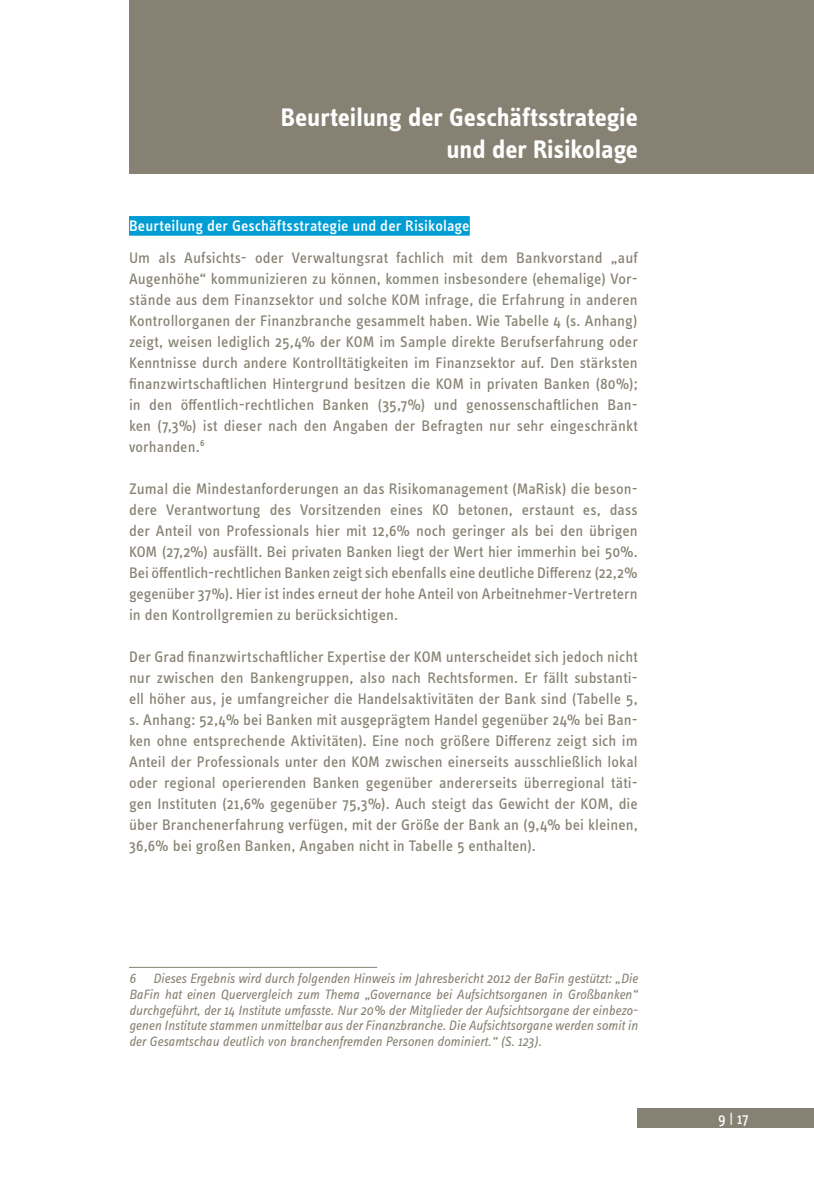
<style>
.page{position:relative;width:814px;height:1181px;background:#fff}
.page>*{position:absolute;margin:0;border:0;box-sizing:border-box;transform-origin:0 0}
.t1{font:700 26.25px/31.5px "Info OT Text";color:#fff;text-align:right}
.t2{font:15.75px/21px "Info OT Text";letter-spacing:.005em;color:#868172;text-align:justify}
.t3{font:500 15.75px "Info OT Text";letter-spacing:.005em;color:#fff}
.t4{font:15.75px "Info OT Text";color:#fff}
.t5{font:italic 14px/15.8px "Info OT Text";color:#868172;text-align:justify}
</style>
<div class="page">
<div style="left:637px;top:1107px;width:177px;height:20px;background:#868172"></div>
<div style="left:129px;top:0;width:685px;height:174px;background:#868172"></div>
<div style="left:129px;top:216px;width:340px;height:19px;background:#009dd4"></div>
<hr style="left:129px;top:967px;width:248px;height:1px;background:#868172">
<h1 class="t1" style="left:281px;top:101px;width:358px">Beurteilung der Geschäftsstrategie und der Risikolage</h1>
<p class="t3" style="left:129px;top:216px;width:342px">Beurteilung der Geschäftsstrategie und der Risikolage</p>
<p class="t2" style="left:129px;top:246px;width:510px">Um als Aufsichts- oder Verwaltungsrat fachlich mit dem Bankvorstand „auf Augenhöhe“ kommunizieren zu können, kommen insbesondere (ehemalige) Vor&shy;stände aus dem Finanzsektor und solche KOM infrage, die Erfahrung in anderen Kontrollorganen der Finanzbranche gesammelt haben. Wie Tabelle 4 (s. Anhang) zeigt, weisen lediglich 25,4% der KOM im Sample direkte Berufserfahrung oder Kenntnisse durch andere Kontrolltätigkeiten im Finanzsektor auf. Den stärksten finanzwirtschaftlichen Hintergrund besitzen die KOM in privaten Banken (80%); in den öffentlich-rechtlichen Banken (35,7%) und genossenschaftlichen Ban&shy;ken (7,3%) ist dieser nach den Angaben der Befragten nur sehr eingeschränkt vorhanden.<sup>6</sup></p>
<p class="t2" style="left:129px;top:477px;width:510px">Zumal die Mindestanforderungen an das Risikomanagement (MaRisk) die beson&shy;dere Verantwortung des Vorsitzenden eines KO betonen, erstaunt es, dass der Anteil von Professionals hier mit 12,6% noch geringer als bei den übrigen KOM (27,2%) ausfällt. Bei privaten Banken liegt der Wert hier immerhin bei 50%.<br>Bei öffentlich-rechtlichen Banken zeigt sich ebenfalls eine deutliche Differenz (22,2% gegenüber 37%). Hier ist indes erneut der hohe Anteil von Arbeitnehmer-Vertretern in den Kontrollgremien zu berücksichtigen.</p>
<p class="t2" style="left:129px;top:645px;width:510px">Der Grad finanzwirtschaftlicher Expertise der KOM unterscheidet sich jedoch nicht nur zwischen den Bankengruppen, also nach Rechtsformen. Er fällt substanti&shy;ell höher aus, je umfangreicher die Handelsaktivitäten der Bank sind (Tabelle 5, s. Anhang: 52,4% bei Banken mit ausgeprägtem Handel gegenüber 24% bei Ban&shy;ken ohne entsprechende Aktivitäten). Eine noch größere Differenz zeigt sich im Anteil der Professionals unter den KOM zwischen einerseits ausschließlich lokal oder regional operierenden Banken gegenüber andererseits überregional täti&shy;gen Instituten (21,6% gegenüber 75,3%). Auch steigt das Gewicht der KOM, die über Branchenerfahrung verfügen, mit der Größe der Bank an (9,4% bei kleinen, 36,6% bei großen Banken, Angaben nicht in Tabelle 5 enthalten).</p>
<p class="t5" style="left:129px;top:970px;width:510px">6 Dieses Ergebnis wird durch folgenden Hinweis im Jahresbericht 2012 der BaFin gestützt: „Die BaFin hat einen Quervergleich zum Thema „Governance bei Aufsichtsorganen in Großbanken“ durchgeführt, der 14 Institute umfasste. Nur 20% der Mitglieder der Aufsichtsorgane der einbezo&shy;genen Institute stammen unmittelbar aus der Finanzbranche. Die Aufsichtsorgane werden somit in der Gesamtschau deutlich von branchenfremden Personen dominiert.“ (S. 123).</p>
<p class="t4" style="left:718px;top:1109px;width:32px">9 | 17</p>
</div>
